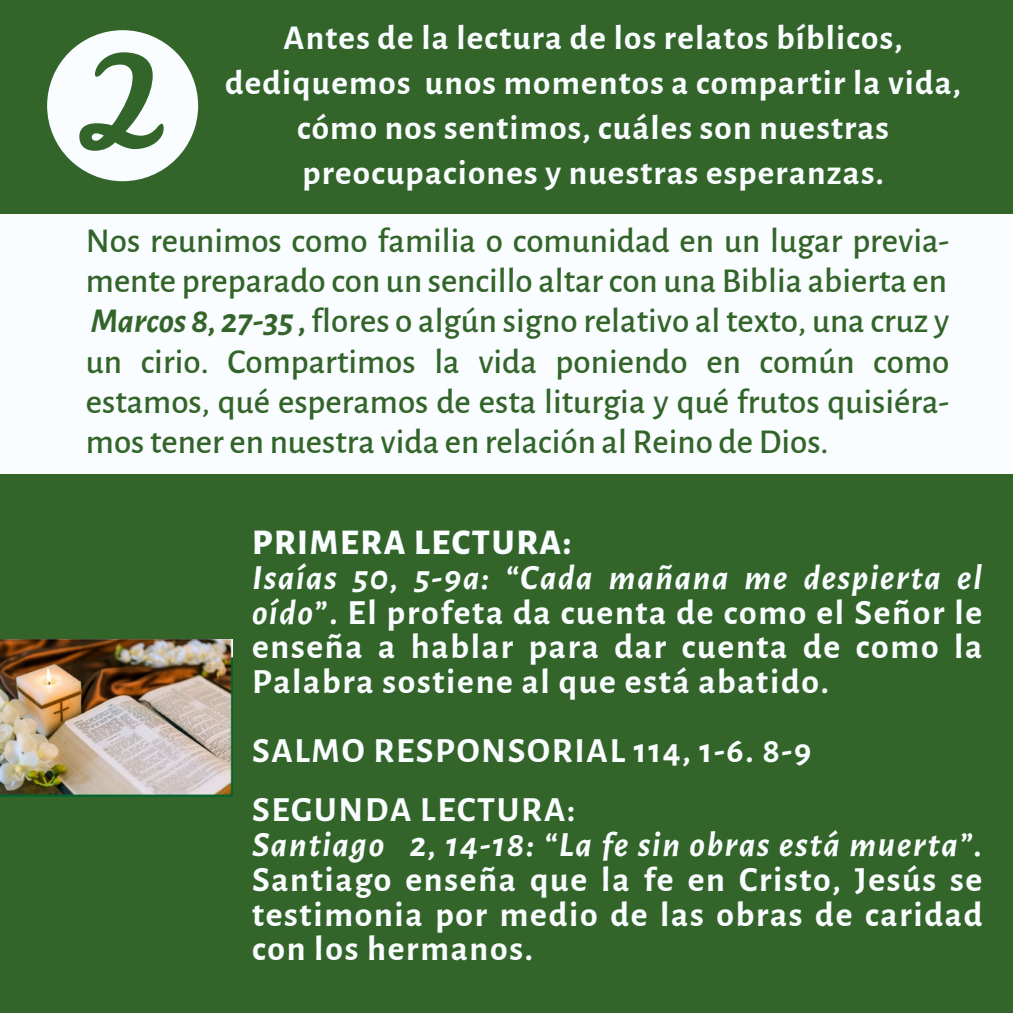
<style>
.page{position:relative;width:1013px;height:1013px;background:#fff}
.page>*{position:absolute;margin:0;border:0;box-sizing:border-box;transform-origin:0 0}
.t1{font:700 35.62px/34.8px "Alegreya Sans";letter-spacing:.05em;color:#fafdff;text-align:justify}
.t2{font:800 35.62px "Alegreya Sans";letter-spacing:.05em;color:#fafdff}
.t3{font:500 35px/40.2px "Alegreya Sans";color:#33652a}
.t4{font:700 35px/45px "Alegreya Sans";letter-spacing:.035em;color:#fafdff;text-align:center}
.s1{font-weight:700;font-style:italic}
.s2{font-style:italic}
</style>
<div class="page">
<div style="left:0;top:0;width:1012px;height:1012px;background:#33652a"></div>
<div style="left:0;top:214px;width:1012px;height:260px;background:#fafdff"></div>
<svg style="left:47px;top:30px;width:151px;height:151px"></svg>
<img style="left:0;top:639px;width:232px;height:158px">
<p class="t4" style="left:225px;top:16px;width:737px">Antes de la lectura de los relatos bíblicos, dediquemos unos momentos a compartir la vida, cómo nos sentimos, cuáles son nuestras preocupaciones y nuestras esperanzas.</p>
<p class="t3" style="left:86px;top:221px;width:865px">Nos reunimos como familia o comunidad en un lugar previa&shy;mente preparado con un sencillo altar con una Biblia abierta en</p>
<p class="t3" style="left:86px;top:302px;width:865px;text-align:justify"><span class="s1">Marcos 8, 27-35 ,</span>flores o algún signo relativo al texto, una cruz y un cirio. Compartimos la vida poniendo en común como estamos, qué esperamos de esta liturgia y qué frutos quisiéra&shy;mos tener en nuestra vida en relación al Reino de Dios.</p>
<p class="t2" style="left:252px;top:525px;width:321px">PRIMERA LECTURA:</p>
<p class="t1" style="left:252px;top:560px;width:732px"><span class="s2">Isaías 50, 5-9a: “Cada mañana me despierta el oído</span>”. El profeta da cuenta de como el Señor le enseña a hablar para dar cuenta de como la Palabra sostiene al que está abatido.</p>
<p class="t1" style="left:252px;top:734px;width:561px">SALMO RESPONSORIAL 114, 1-6. 8-9</p>
<h1 class="t1" style="left:252px;top:793px;width:325px">SEGUNDA LECTURA:</h1>
<p class="t1" style="left:252px;top:828px;width:732px"><span class="s2">Santiago 2, 14-18: “La fe sin obras está muerta”.<br></span>Santiago enseña que la fe en Cristo, Jesús se testimonia por medio de las obras de caridad con los hermanos.</p>
</div>
